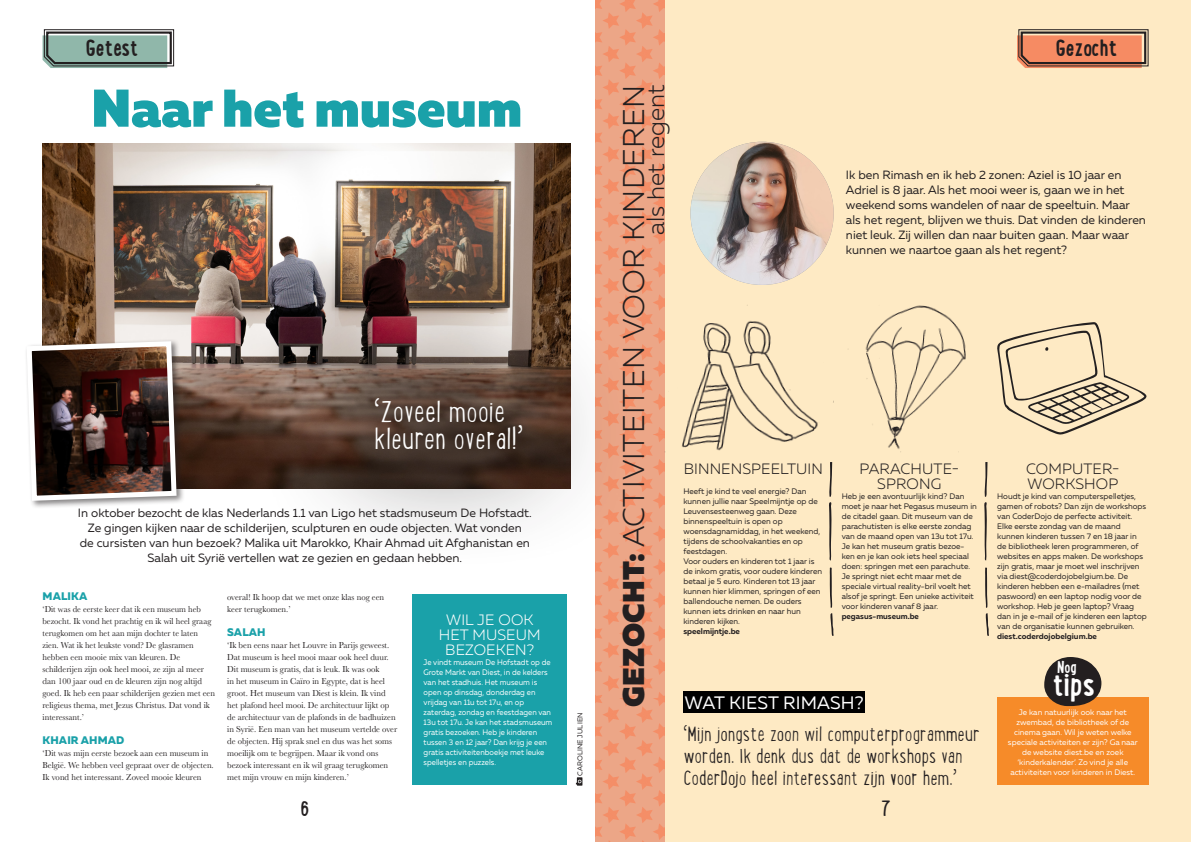
<style>
.page{position:relative;width:1191px;height:842px;background:#fff}
.page>*{position:absolute;margin:0;border:0;box-sizing:border-box;transform-origin:0 0}
.t1{font:900 53px "Muller";color:#1aa1a9}
.t2{font:300 30px "Muller";letter-spacing:.01em;color:#231f20}
.t3{font:700 30px "Lunch Box";color:#fff}
.t4{font:300 26.9px/26.9px "Lunch Box";color:#fff}
.t5{font:300 24px "Muller";color:#231f20}
.Vignet{font:700 21.6px "Lunch Box";color:#231f20}
.Vignet-2{font:19px "Lunch Box";color:#231f20}
.t6{font:300 18px/22px "Lunch Box";color:#231f20}
.SubHeader{font:18px "Muller";letter-spacing:.01em;color:#fff}
.InterTitle{font:300 15px/15px "Muller";letter-spacing:.01em;color:#231f20;text-align:center}
.InterTitle-2{font:300 15px/15px "Muller";letter-spacing:.01em;color:#fff;text-align:center}
.t7{font:700 15px "Lunch Box";color:#fff}
.Intro{font:12px/15px "Muller";color:#231f20}
.InterTitle-3{font:800 11px "Muller";letter-spacing:.01em;color:#1aa1a9}
.t8{font:9px/12px "Baskerville";color:#231f20}
.t9{font:9px/12px "Baskerville";color:#231f20;scale:.95 1}
.t10{font:8px/10px "Muller";color:#231f20}
.t11{font:8px/10px "Muller";color:#fff;scale:.95 1}
.t12{font:8px/10px "Muller";color:#fff;text-align:center}
.t13{font:700 8px "Muller";color:#231f20}
.t14{font:7px "Muller";letter-spacing:.01em;color:#231f20}
.s1{font-family:"Noteworthy"}
.s2{font-weight:900}
</style>
<div class="page">
<svg style="left:43px;top:29px;width:131px;height:39px;background:#87a198"></svg>
<svg style="left:576px;top:777px;width:6px;height:9px"></svg>
<div style="left:595px;top:0;width:596px;height:842px;background:#feeac4"></div>
<img style="left:595px;top:0;width:69px;height:170px">
<svg style="left:595px;top:170px;width:69px;height:265px;background:#eda07f"></svg>
<svg style="left:595px;top:435px;width:69px;height:264px;background:#eda080"></svg>
<svg style="left:595px;top:699px;width:69px;height:143px;background:#eda080"></svg>
<svg style="left:1017px;top:29px;width:131px;height:39px;background:#cf8161"></svg>
<svg style="left:829px;top:473px;width:3px;height:87px"></svg>
<svg style="left:829px;top:567px;width:4px;height:69px"></svg>
<svg style="left:984px;top:462px;width:3px;height:98px"></svg>
<svg style="left:985px;top:567px;width:4px;height:69px"></svg>
<img style="left:690px;top:142px;width:143px;height:143px;border-radius:72px">
<div style="left:683px;top:691px;width:182px;height:22px;background:#000"></div>
<div style="left:997px;top:697px;width:151px;height:88px;background:#f68b29"></div>
<svg style="left:1044px;top:657px;width:57px;height:49px"></svg>
<svg style="left:999px;top:322px;width:147px;height:113px"></svg>
<img style="left:663px;top:294px;width:170px;height:179px">
<img style="left:824px;top:294px;width:175px;height:166px">
<img style="left:43px;top:144px;width:528px;height:344px">
<div style="left:412px;top:594px;width:155px;height:190px;background:#1aa1a9"></div>
<div style="left:253px;top:278px;width:387px;height:295px;background:#231f20;opacity:.45"></div>
<div style="left:24px;top:339px;width:161px;height:170px;background:#231f20;opacity:.55"></div>
<img style="left:24px;top:339px;width:155px;height:164px">
<p class="Vignet" style="left:86px;top:30px;width:54px">Getest</p>
<p class="t1" style="left:91px;top:74px;width:432px">Naar het museum</p>
<p class="t4" style="left:374px;top:397px;width:150px"><span class="s1">‘</span>Zoveel mooie kleuren overal!<span class="s1">’</span></p>
<p class="Intro" style="left:78px;top:505px;width:455px;text-align:center">In oktober bezocht de klas Nederlands 1.1 van Ligo het stadsmuseum De Hofstadt.<br>Ze gingen kijken naar de schilderijen, sculpturen en oude objecten. Wat vonden<br>de cursisten van hun bezoek? Malika uit Marokko, Khair Ahmad uit Afghanistan en Salah uit Syrië vertellen wat ze gezien en gedaan hebben.</p>
<p class="InterTitle-3" style="left:43px;top:589px;width:46px">MALIKA</p>
<p class="t9" style="left:43px;top:603px;width:183px">‘Dit was de eerste keer dat ik een museum heb bezocht. Ik vond het prachtig en ik wil heel graag terugkomen om het aan mijn dochter te laten zien. Wat ik het leukste vond? De glasramen hebben een mooie mix van kleuren. De schilderijen zijn ook heel mooi, ze zijn al meer dan 100 jaar oud en de kleuren zijn nog altijd goed. Ik heb een paar schilderijen gezien met een religieus thema, met Jezus Christus. Dat vond ik interessant.’</p>
<p class="InterTitle-3" style="left:43px;top:733px;width:83px">KHAIR AHMAD</p>
<p class="t8" style="left:43px;top:747px;width:173px">‘Dit was mijn eerste bezoek aan een museum in<br>België. We hebben veel gepraat over de objecten.<br>Ik vond het interessant. Zoveel mooie kleuren</p>
<p class="t8" style="left:227px;top:591px;width:159px">overal! Ik hoop dat we met onze klas nog een keer terugkomen.’</p>
<p class="InterTitle-3" style="left:227px;top:625px;width:40px">SALAH</p>
<p class="t8" style="left:227px;top:639px;width:171px">‘Ik ben eens naar het Louvre in Parijs geweest.<br>Dat museum is heel mooi maar ook heel duur.<br>Dit museum is gratis, dat is leuk. Ik was ook<br>in het museum in Caïro in Egypte, dat is heel groot. Het museum van Diest is klein. Ik vind het plafond heel mooi. De architectuur lijkt op de architectuur van de plafonds in de badhuizen in Syrië. Een man van het museum vertelde over de objecten. Hij sprak snel en dus was het soms moeilijk om te begrijpen. Maar ik vond ons bezoek interessant en ik wil graag terugkomen met mijn vrouw en mijn kinderen.’</p>
<p class="InterTitle-2" style="left:439px;top:612px;width:103px">WIL JE OOK<br>HET MUSEUM<br>BEZOEKEN?</p>
<p class="t11" style="left:423px;top:657px;width:137px">Je vindt museum De Hofstadt op de<br>Grote Markt van Diest, in de kelders van het stadhuis. Het museum is open op dinsdag, donderdag en vrijdag van 11u tot 17u, en op zaterdag, zondag en feestdagen van<br>13u tot 17u. Je kan het stadsmuseum gratis bezoeken. Heb je kinderen tussen 3 en 12 jaar? Dan krijg je een gratis activiteitenboekje met leuke spelletjes en puzzels.</p>
<p class="Vignet-2" style="left:300px;top:792px;width:10px">6</p>
<p class="t14" style="left:575px;top:775px;width:64px;rotate:-90deg">CAROLINE JULIEN</p>
<p class="t2" style="left:615px;top:707px;width:623px;rotate:-90deg"><span class="s2">GEZOCHT:</span> ACTIVITEITEN VOOR KINDEREN</p>
<p class="t5" style="left:641px;top:235px;width:152px;rotate:-90deg">als het regent</p>
<p class="Vignet" style="left:1055px;top:30px;width:63px">Gezocht</p>
<p class="Intro" style="left:846px;top:168px;width:301px">Ik ben Rimash en ik heb 2 zonen: Aziel is 10 jaar en Adriel is 8 jaar. Als het mooi weer is, gaan we in het weekend soms wandelen of naar de speeltuin. Maar als het regent, blijven we thuis. Dat vinden de kinderen niet leuk. Zij willen dan naar buiten gaan. Maar waar kunnen we naartoe gaan als het regent?</p>
<p class="InterTitle" style="left:683px;top:461px;width:141px">BINNENSPEELTUIN</p>
<p class="t10" style="left:683px;top:486px;width:138px">Heeft je kind te veel energie? Dan kunnen jullie naar Speelmijntje op de<br>Leuvensesteenweg gaan. Deze binnenspeeltuin is open op woensdagnamiddag, in het weekend, tijdens de schoolvakanties en op feestdagen.</p>
<p class="t10" style="left:683px;top:556px;width:140px">Voor ouders en kinderen tot 1 jaar is de inkom gratis, voor oudere kinderen betaal je 5 euro. Kinderen tot 13 jaar kunnen hier klimmen, springen of een ballendouche nemen. De ouders kunnen iets drinken en naar hun kinderen kijken.</p>
<p class="t13" style="left:683px;top:626px;width:58px">speelmijntje.be</p>
<p class="InterTitle" style="left:859px;top:461px;width:101px">PARACHUTE-<br>SPRONG</p>
<p class="t10" style="left:841px;top:491px;width:137px">Heb je een avontuurlijk kind? Dan moet je naar het Pegasus museum in de citadel gaan. Dit museum van de parachutisten is elke eerste zondag van de maand open van 13u tot 17u.<br>Je kan het museum gratis bezoe&shy;ken en je kan ook iets heel speciaal doen: springen met een parachute.<br>Je springt niet echt maar met de speciale virtual reality-bril voelt het alsof je springt. Een unieke activiteit voor kinderen vanaf 8 jaar.</p>
<p class="t13" style="left:841px;top:611px;width:79px">pegasus-museum.be</p>
<p class="InterTitle" style="left:1026px;top:461px;width:95px;text-align:left">COMPUTER-<br>WORKSHOP</p>
<p class="t10" style="left:997px;top:491px;width:151px">Houdt je kind van computerspelletjes, gamen of robots? Dan zijn de workshops van CoderDojo de perfecte activiteit.<br>Elke eerste zondag van de maand kunnen kinderen tussen 7 en 18 jaar in de bibliotheek leren programmeren, of websites en apps maken. De workshops zijn gratis, maar je moet wel inschrijven via diest@coderdojobelgium.be. De kinderen hebben een e-mailadres (met paswoord) en een laptop nodig voor de workshop. Heb je geen laptop? Vraag dan in je e-mail of je kinderen een laptop van de organisatie kunnen gebruiken.</p>
<p class="t13" style="left:997px;top:631px;width:101px">diest.coderdojobelgium.be</p>
<p class="SubHeader" style="left:685px;top:691px;width:180px">WAT KIEST RIMASH?</p>
<p class="t6" style="left:683px;top:723px;width:298px"><span class="s1">‘</span>Mijn jongste zoon wil computerprogrammeur worden. Ik denk dus dat de workshops van<br>CoderDojo heel interessant zijn voor hem.<span class="s1">’</span></p>
<p class="Vignet-2" style="left:881px;top:792px;width:11px">7</p>
<p class="t7" style="left:1057px;top:655px;width:21px">Nog</p>
<p class="t3" style="left:1052px;top:660px;width:44px">tips</p>
<p class="t12" style="left:1008px;top:707px;width:131px">Je kan natuurlijk ook naar het zwembad, de bibliotheek of de cinema gaan. Wil je weten welke speciale activiteiten er zijn? Ga naar de website diest.be en zoek ‘kinderkalender’. Zo vind je alle activiteiten voor kinderen in Diest.</p>
</div>
